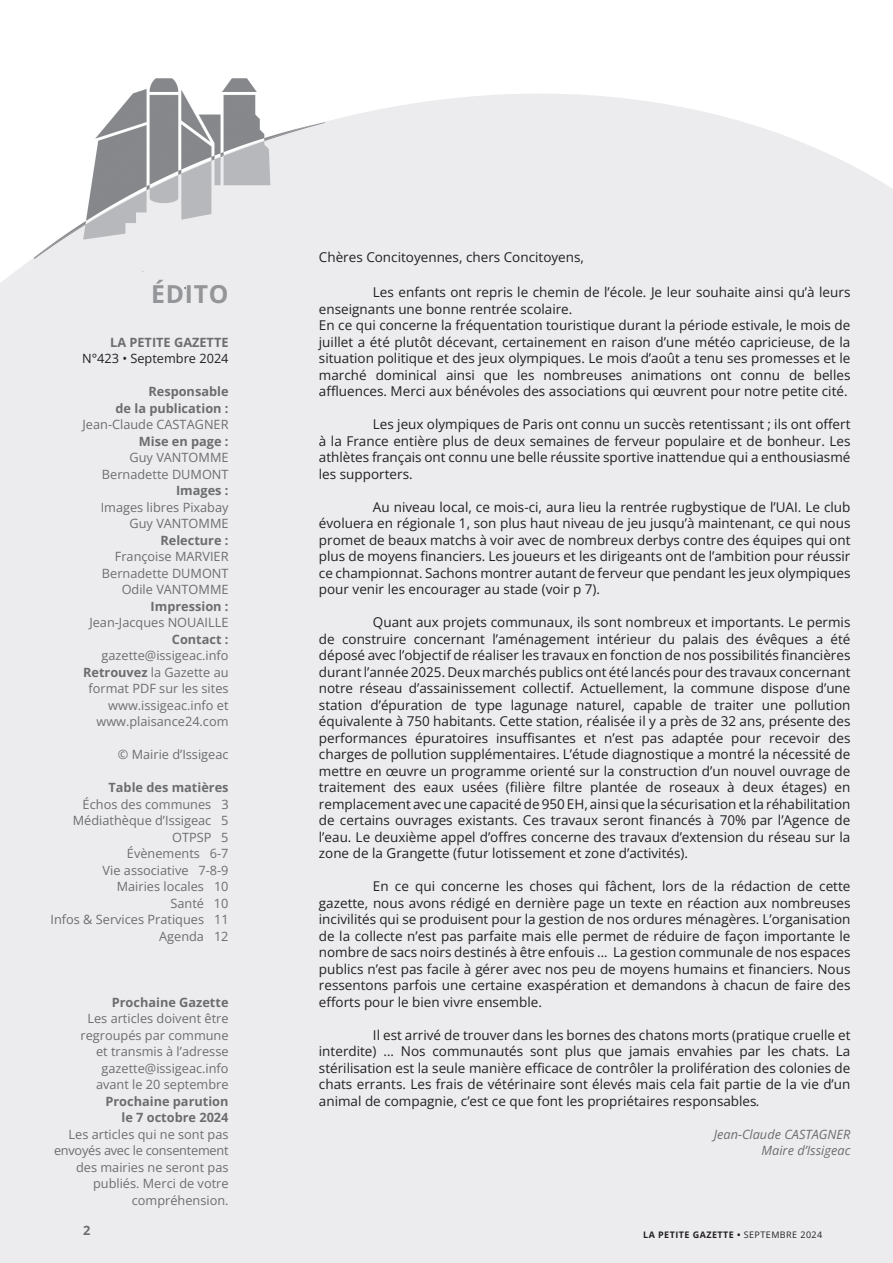
<style>
.page{position:relative;width:893px;height:1263px;background:#fff}
.page>*{position:absolute;margin:0;border:0;box-sizing:border-box;transform-origin:0 0}
.t1{font:700 24.75px "Open Sans";letter-spacing:.03em;color:#939598}
.t2{font:13.5px/16.5px "Open Sans";color:#231f20;text-align:justify}
.t3{font:12.75px/16.5px "Open Sans";color:#6c6d70;text-align:right}
.t4{font:700 12.75px/16.5px "Open Sans";color:#6c6d70;text-align:right}
.t5{font:italic 12.75px/16.5px "Open Sans";color:#6c6d70;text-align:right}
.t6{font:12.75px "Open Sans";color:#231f20}
.t7{font:700 9px "Open Sans";letter-spacing:.05em;color:#231f20}
.s1{font-weight:700}
.s2{font-style:italic}
.s3{font-weight:400}
</style>
<div class="page">
<div style="left:0;top:94px;width:893px;height:1169px;background:#ececee"></div>
<img style="left:34px;top:78px;width:296px;height:42px">
<img style="left:34px;top:120px;width:296px;height:171px">
<h1 class="t1" style="left:151px;top:277px;width:79px">ÉDITO</h1>
<p class="t4" style="left:110px;top:333px;width:120px">LA PETITE GAZETTE</p>
<p class="t6" style="left:82px;top:350px;width:148px">N°423 • Septembre 2024</p>
<p class="t4" style="left:116px;top:383px;width:115px">Responsable<br>de la publication :</p>
<p class="t3" style="left:83px;top:416px;width:148px">Jean-Claude CASTAGNER</p>
<p class="t4" style="left:139px;top:432px;width:91px">Mise en page :</p>
<p class="t3" style="left:102px;top:449px;width:128px">Guy VANTOMME<br>Bernadette DUMONT</p>
<p class="t4" style="left:176px;top:482px;width:54px">Images :</p>
<p class="t3" style="left:101px;top:498px;width:129px">Images libres Pixabay<br>Guy VANTOMME</p>
<p class="t4" style="left:160px;top:531px;width:70px">Relecture :</p>
<p class="t3" style="left:102px;top:548px;width:128px">Françoise MARVIER<br>Bernadette DUMONT<br>Odile VANTOMME</p>
<p class="t4" style="left:151px;top:597px;width:79px">Impression :</p>
<p class="t3" style="left:89px;top:614px;width:141px">Jean-Jacques NOUAILLE</p>
<p class="t4" style="left:172px;top:630px;width:58px">Contact :</p>
<p class="t3" style="left:83px;top:647px;width:147px">gazette@issigeac.info<br><span class="s1">Retrouvez</span> la Gazette au format PDF sur les sites www.issigeac.info et www.plaisance24.com</p>
<p class="t3" style="left:118px;top:746px;width:112px">© Mairie d’Issigeac</p>
<p class="t4" style="left:109px;top:779px;width:121px">Table des matières</p>
<p class="t3" style="left:51px;top:795px;width:180px">Échos des communes 3<br>Médiathèque d’Issigeac 5<br>OTPSP 5<br>Évènements 6-7<br>Vie associative 7-8-9<br>Mairies locales 10<br>Santé 10<br>Infos &amp; Services Pratiques 11<br>Agenda 12</p>
<p class="t4" style="left:112px;top:993px;width:118px">Prochaine Gazette</p>
<p class="t3" style="left:81px;top:1010px;width:149px">Les articles doivent être regroupés par commune et transmis à l’adresse gazette@issigeac.info avant le 20 septembre</p>
<p class="t4" style="left:105px;top:1092px;width:125px">Prochaine parution le 7 octobre 2024</p>
<p class="t3" style="left:54px;top:1125px;width:176px">Les articles qui ne sont pas envoyés avec le consentement des mairies ne seront pas publiés. Merci de votre compréhension.</p>
<p class="t2" style="left:319px;top:248px;width:267px">Chères Concitoyennes, chers Concitoyens,</p>
<p class="t2" style="left:319px;top:284px;width:533px;text-align:left;text-indent:54px">Les enfants ont repris le chemin de l’école. Je leur souhaite ainsi qu’à leurs enseignants une bonne rentrée scolaire.<br>En ce qui concerne la fréquentation touristique durant la période estivale, le mois de juillet a été plutôt décevant, certainement en raison d’une météo capricieuse, de la situation politique et des jeux olympiques. Le mois d’août a tenu ses promesses et le marché dominical ainsi que les nombreuses animations ont connu de belles affluences. Merci aux bénévoles des associations qui œuvrent pour notre petite cité.</p>
<p class="t2" style="left:319px;top:415px;width:533px;text-indent:54px">Les jeux olympiques de Paris ont connu un succès retentissant ; ils ont offert à la France entière plus de deux semaines de ferveur populaire et de bonheur. Les athlètes français ont connu une belle réussite sportive inattendue qui a enthousiasmé les supporters.</p>
<p class="t2" style="left:319px;top:498px;width:533px;text-indent:54px">Au niveau local, ce mois-ci, aura lieu la rentrée rugbystique de l’UAI. Le club évoluera en régionale 1, son plus haut niveau de jeu jusqu’à maintenant, ce qui nous promet de beaux matchs à voir avec de nombreux derbys contre des équipes qui ont plus de moyens financiers. Les joueurs et les dirigeants ont de l’ambition pour réussir ce championnat. Sachons montrer autant de ferveur que pendant les jeux olympiques pour venir les encourager au stade (voir p 7).</p>
<p class="t2" style="left:319px;top:613px;width:533px;text-indent:54px">Quant aux projets communaux, ils sont nombreux et importants. Le permis de construire concernant l’aménagement intérieur du palais des évêques a été déposé avec l’objectif de réaliser les travaux en fonction de nos possibilités financières durant l’année 2025. Deux marchés publics ont été lancés pour des travaux concernant notre réseau d’assainissement collectif. Actuellement, la commune dispose d’une station d’épuration de type lagunage naturel, capable de traiter une pollution équivalente à 750 habitants. Cette station, réalisée il y a près de 32 ans, présente des performances épuratoires insuffisantes et n’est pas adaptée pour recevoir des charges de pollution supplémentaires. L’étude diagnostique a montré la nécessité de mettre en œuvre un programme orienté sur la construction d’un nouvel ouvrage de traitement des eaux usées (filière filtre plantée de roseaux à deux étages) en remplacement avec une capacité de 950 EH, ainsi que la sécurisation et la réhabilitation de certains ouvrages existants. Ces travaux seront financés à 70% par l’Agence de l’eau. Le deuxième appel d’offres concerne des travaux d’extension du réseau sur la zone de la Grangette (futur lotissement et zone d’activités).</p>
<p class="t2" style="left:319px;top:877px;width:533px;text-indent:54px">En ce qui concerne les choses qui fâchent, lors de la rédaction de cette gazette, nous avons rédigé en dernière page un texte en réaction aux nombreuses incivilités qui se produisent pour la gestion de nos ordures ménagères. L’organisation de la collecte n’est pas parfaite mais elle permet de réduire de façon importante le nombre de sacs noirs destinés à être enfouis … La gestion communale de nos espaces publics n’est pas facile à gérer avec nos peu de moyens humains et financiers. Nous ressentons parfois une certaine exaspération et demandons à chacun de faire des efforts pour le bien vivre ensemble.</p>
<p class="t2" style="left:319px;top:1026px;width:533px;text-indent:54px">Il est arrivé de trouver dans les bornes des chatons morts (pratique cruelle et interdite) … Nos communautés sont plus que jamais envahies par les chats. La stérilisation est la seule manière efficace de contrôler la prolifération des colonies de chats errants. Les frais de vétérinaire sont élevés mais cela fait partie de la vie d’un animal de compagnie, c’est ce que font les propriétaires responsables<span class="s2">.</span></p>
<p class="t5" style="left:714px;top:1125px;width:138px">Jean-Claude CASTAGNER<br>Maire d’Issigeac</p>
<p class="t4" style="left:83px;top:1221px;width:9px">2</p>
<p class="t7" style="left:643px;top:1228px;width:181px">LA PETITE GAZETTE • <span class="s3">SEPTEMBRE 2024</span></p>
</div>
